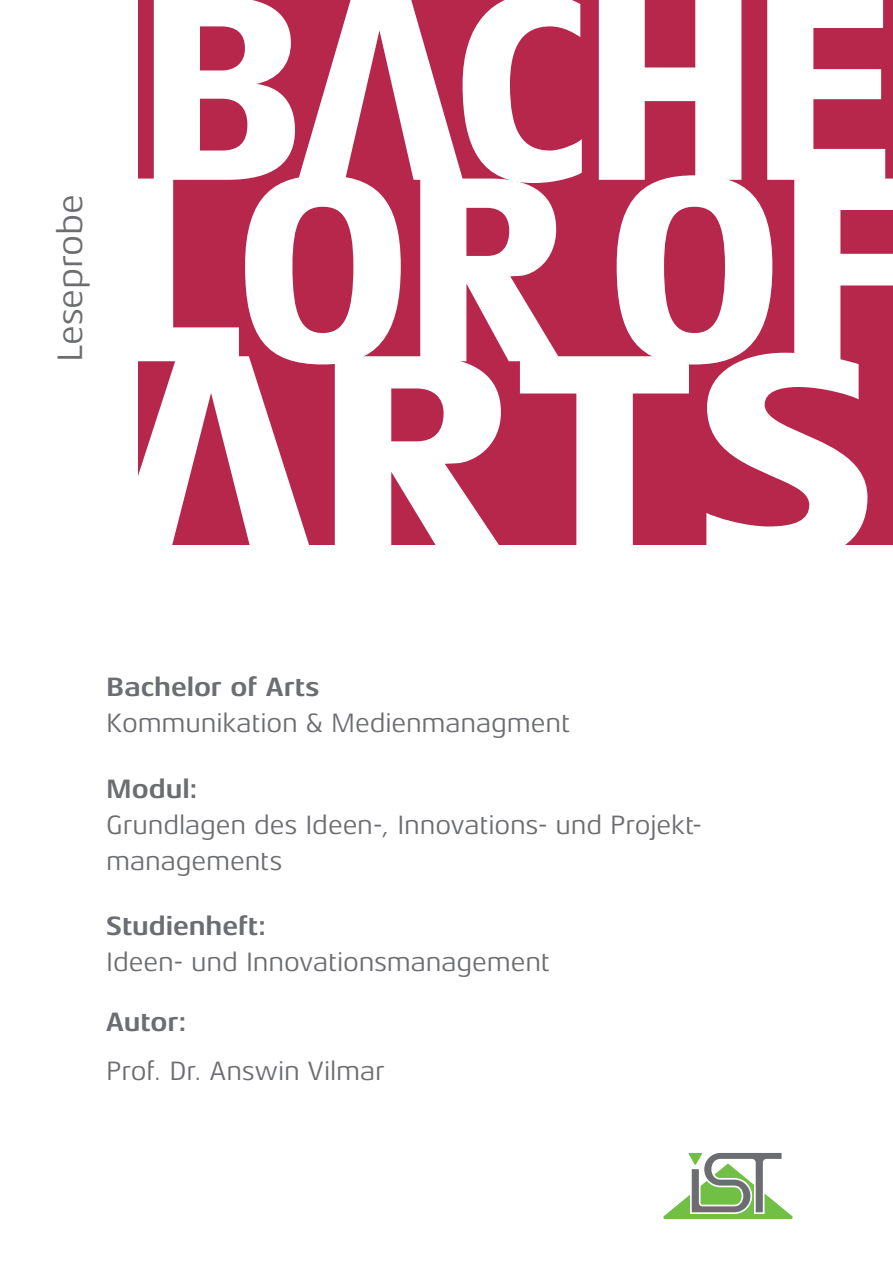
<style>
.page{position:relative;width:893px;height:1263px;background:#fff}
.page>*{position:absolute;margin:0;border:0;box-sizing:border-box;transform-origin:0 0}
.t1{font:36px "Aeonis LT Pro";letter-spacing:-.005em;color:#6c6d70}
.t2{font:27px/36px "Aeonis LT Pro";letter-spacing:-.005em;color:#6c6d70}
.t3{font:700 27px "Aeonis LT Pro";letter-spacing:-.005em;color:#6c6d70}
</style>
<div class="page">
<svg style="left:663px;top:1153px;width:130px;height:66px"></svg>
<div style="left:138px;top:0;width:755px;height:544px;background:#b6274b"></div>
<svg style="left:154px;top:0;width:731px;height:175px;fill:#fff"></svg>
<svg style="left:138px;top:175px;width:755px;height:178px;fill:#fff"></svg>
<svg style="left:138px;top:353px;width:729px;height:192px;fill:#fff"></svg>
<h1 class="t1" style="left:50px;top:362px;width:169px;rotate:-90deg">Leseprobe</h1>
<p class="t3" style="left:106px;top:672px;width:215px">Bachelor of Arts</p>
<p class="t2" style="left:106px;top:705px;width:465px">Kommunikation &amp; Medienmanagment</p>
<p class="t3" style="left:106px;top:774px;width:93px">Modul:</p>
<p class="t2" style="left:106px;top:807px;width:594px">Grundlagen des Ideen-, Innovations- und Projekt&shy;managements</p>
<p class="t3" style="left:106px;top:911px;width:162px">Studienheft:</p>
<p class="t2" style="left:106px;top:944px;width:445px">Ideen- und Innovationsmanagement</p>
<p class="t3" style="left:106px;top:1007px;width:82px">Autor:</p>
<p class="t2" style="left:106px;top:1053px;width:280px">Prof. Dr. Answin Vilmar</p>
</div>
